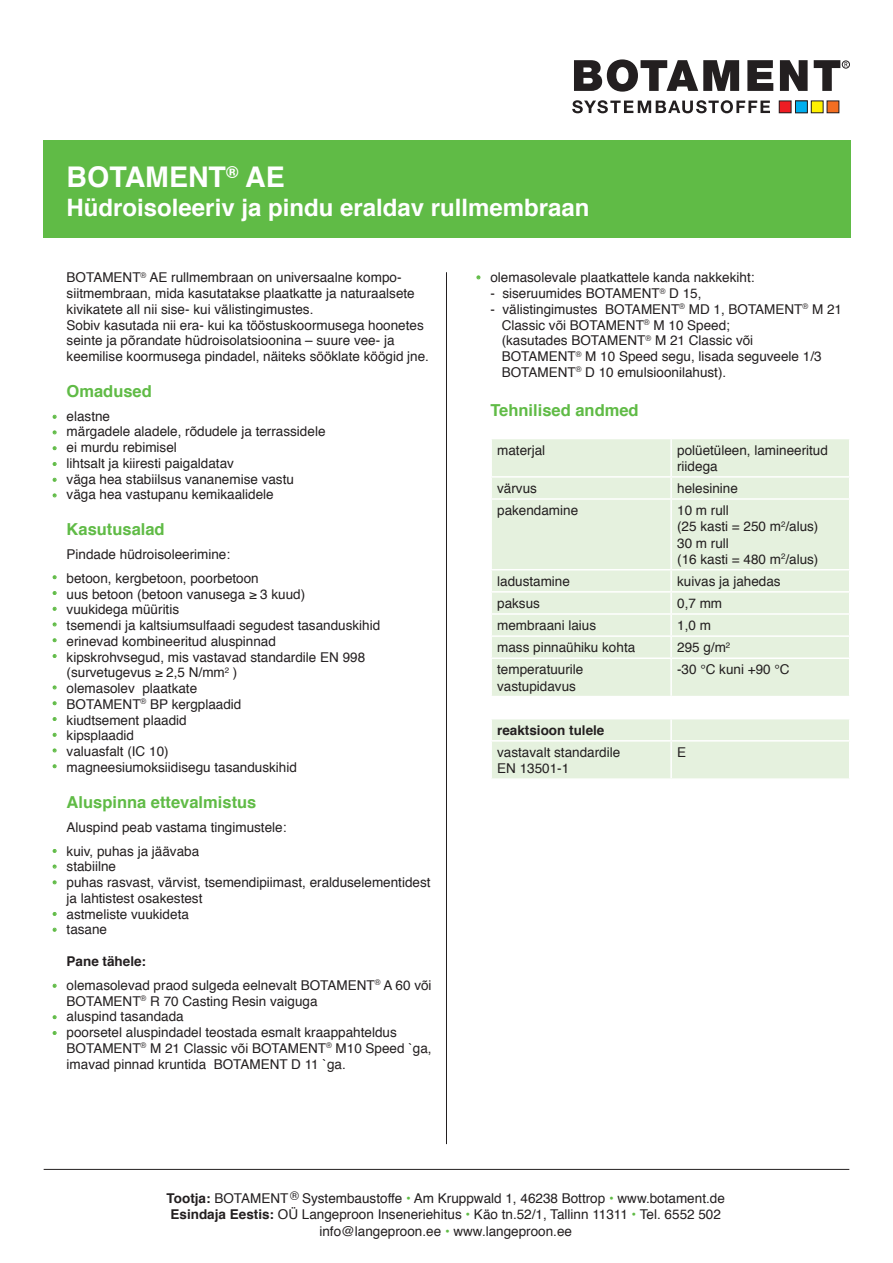
<style>
.page{position:relative;width:893px;height:1263px;background:#fff}
.page>*{position:absolute;margin:0;border:0;box-sizing:border-box;transform-origin:0 0}
.t1{font:700 28.5px "Helvetica";color:#fff}
.t2{font:700 24px "Helvetica";color:#fff}
.t3{font:700 16.5px "Helvetica";color:#60bb46}
.t4{font:13.5px/15.8px "Helvetica";color:#231f20}
.t5{font:13.5px/15.8px "Helvetica";color:#60bb46;text-align:justify}
.t6{font:700 13.5px "Helvetica";color:#231f20}
.s1{font-weight:700}
.s2{color:#60bb46}
</style>
<div class="page">
<div style="left:43px;top:140px;width:807px;height:98px;background:#60bb46"></div>
<hr style="left:44px;top:1169px;width:805px;height:1px;background:#231f20">
<hr style="left:446px;top:272px;width:1px;height:872px;background:#231f20">
<div style="left:842px;top:61px;width:8px;height:7px;border:1px solid #231f20;border-radius:50%"></div>
<svg style="left:574px;top:59px;width:165px;height:33px"></svg>
<svg style="left:747px;top:60px;width:26px;height:31px"></svg>
<svg style="left:780px;top:60px;width:28px;height:31px"></svg>
<svg style="left:814px;top:60px;width:34px;height:31px"></svg>
<svg style="left:572px;top:100px;width:198px;height:13px"></svg>
<svg style="left:795px;top:100px;width:13px;height:1px"></svg>
<div style="left:795px;top:101px;width:12px;height:12px;background:#00aeef"></div>
<div style="left:795px;top:101px;width:13px;height:12px;border:1px solid #231f20"></div>
<div style="left:811px;top:101px;width:12px;height:12px;background:#fff101"></div>
<div style="left:811px;top:101px;width:12px;height:12px;border:1px solid #231f20"></div>
<div style="left:827px;top:101px;width:12px;height:12px;background:#f36e21"></div>
<div style="left:827px;top:101px;width:12px;height:12px;border:1px solid #231f20"></div>
<div style="left:779px;top:101px;width:12px;height:12px;background:#ee1d23"></div>
<div style="left:779px;top:101px;width:12px;height:12px;border:1px solid #231f20"></div>
<svg style="left:52px;top:414px;width:5px;height:5px"></svg>
<svg style="left:52px;top:430px;width:5px;height:5px"></svg>
<svg style="left:52px;top:446px;width:5px;height:5px"></svg>
<svg style="left:52px;top:462px;width:5px;height:4px"></svg>
<svg style="left:52px;top:477px;width:5px;height:5px"></svg>
<svg style="left:52px;top:493px;width:5px;height:5px"></svg>
<svg style="left:52px;top:575px;width:5px;height:5px"></svg>
<svg style="left:52px;top:591px;width:5px;height:4px"></svg>
<svg style="left:52px;top:606px;width:5px;height:5px"></svg>
<svg style="left:52px;top:622px;width:5px;height:5px"></svg>
<svg style="left:52px;top:638px;width:5px;height:5px"></svg>
<svg style="left:52px;top:654px;width:5px;height:4px"></svg>
<svg style="left:52px;top:685px;width:5px;height:5px"></svg>
<svg style="left:52px;top:701px;width:5px;height:5px"></svg>
<svg style="left:52px;top:717px;width:5px;height:4px"></svg>
<svg style="left:52px;top:732px;width:5px;height:5px"></svg>
<svg style="left:52px;top:748px;width:5px;height:5px"></svg>
<svg style="left:52px;top:764px;width:5px;height:5px"></svg>
<svg style="left:52px;top:849px;width:5px;height:4px"></svg>
<svg style="left:52px;top:864px;width:5px;height:5px"></svg>
<svg style="left:52px;top:880px;width:5px;height:5px"></svg>
<svg style="left:52px;top:912px;width:5px;height:4px"></svg>
<svg style="left:52px;top:927px;width:5px;height:5px"></svg>
<svg style="left:52px;top:983px;width:5px;height:5px"></svg>
<svg style="left:52px;top:1015px;width:5px;height:4px"></svg>
<svg style="left:52px;top:1031px;width:5px;height:4px"></svg>
<svg style="left:476px;top:275px;width:5px;height:5px"></svg>
<div style="left:492px;top:439px;width:357px;height:339px;background:#e5f1de"></div>
<hr style="left:670px;top:439px;width:2px;height:37px;background:#fff">
<hr style="left:490px;top:476px;width:181px;height:2px;background:#fff">
<hr style="left:671px;top:476px;width:179px;height:2px;background:#fff">
<hr style="left:670px;top:478px;width:2px;height:20px;background:#fff">
<hr style="left:490px;top:498px;width:181px;height:2px;background:#fff">
<hr style="left:671px;top:498px;width:179px;height:2px;background:#fff">
<hr style="left:670px;top:500px;width:2px;height:69px;background:#fff">
<hr style="left:490px;top:569px;width:181px;height:1px;background:#fff">
<hr style="left:671px;top:569px;width:179px;height:1px;background:#fff">
<hr style="left:670px;top:570px;width:2px;height:21px;background:#fff">
<hr style="left:490px;top:591px;width:181px;height:2px;background:#fff">
<hr style="left:671px;top:591px;width:179px;height:2px;background:#fff">
<hr style="left:670px;top:593px;width:2px;height:20px;background:#fff">
<hr style="left:490px;top:613px;width:181px;height:2px;background:#fff">
<hr style="left:671px;top:613px;width:179px;height:2px;background:#fff">
<hr style="left:670px;top:615px;width:2px;height:20px;background:#fff">
<hr style="left:490px;top:635px;width:181px;height:2px;background:#fff">
<hr style="left:671px;top:635px;width:179px;height:2px;background:#fff">
<hr style="left:670px;top:637px;width:2px;height:20px;background:#fff">
<hr style="left:490px;top:657px;width:181px;height:2px;background:#fff">
<hr style="left:671px;top:657px;width:179px;height:2px;background:#fff">
<hr style="left:670px;top:659px;width:2px;height:37px;background:#fff">
<svg style="left:492px;top:696px;width:357px;height:44px"></svg>
<hr style="left:490px;top:740px;width:181px;height:1px;background:#fff">
<hr style="left:671px;top:740px;width:179px;height:1px;background:#fff">
<hr style="left:670px;top:741px;width:2px;height:37px;background:#fff">
<h1 class="t1" style="left:67px;top:154px;width:220px">BOTAMENT<sup>®</sup> AE</h1>
<h2 class="t2" style="left:67px;top:188px;width:524px">Hüdroisoleeriv ja pindu eraldav rullmembraan</h2>
<p class="t5" style="left:52px;top:409px;width:6px">• • • • • •</p>
<p class="t5" style="left:52px;top:570px;width:6px">• • • • • •</p>
<p class="t5" style="left:52px;top:680px;width:6px">• • • • • •</p>
<p class="t5" style="left:52px;top:843px;width:6px">• • •</p>
<p class="t5" style="left:52px;top:906px;width:6px">• •</p>
<p class="t5" style="left:52px;top:978px;width:6px">•</p>
<p class="t5" style="left:52px;top:1010px;width:6px">• •</p>
<p class="t4" style="left:67px;top:270px;width:364px">BOTAMENT<sup>®</sup> AE rullmembraan on universaalne kompo&shy;siitmembraan, mida kasutatakse plaatkatte ja naturaalsete kivikatete all nii sise- kui välistingimustes.<br>Sobiv kasutada nii era- kui ka tööstuskoormusega hoonetes seinte ja põrandate hüdroisolatsioonina – suure vee- ja keemilise koormusega pindadel, näiteks sööklate köögid jne.</p>
<p class="t3" style="left:67px;top:377px;width:87px">Omadused</p>
<p class="t4" style="left:67px;top:408px;width:260px">elastne<br>märgadele aladele, rõdudele ja terrassidele ei murdu rebimisel<br>lihtsalt ja kiiresti paigaldatav<br>väga hea stabiilsus vananemise vastu väga hea vastupanu kemikaalidele</p>
<p class="t3" style="left:67px;top:516px;width:100px">Kasutusalad</p>
<p class="t4" style="left:67px;top:543px;width:194px;line-height:24px">Pindade hüdroisoleerimine: betoon, kergbetoon, poorbetoon</p>
<p class="t4" style="left:67px;top:586px;width:315px">uus betoon (betoon vanusega ≥ 3 kuud)<br>vuukidega müüritis<br>tsemendi ja kaltsiumsulfaadi segudest tasanduskihid erinevad kombineeritud aluspinnad<br>kipskrohvsegud, mis vastavad standardile EN 998 (survetugevus ≥ 2,5 N/mm<sup>2</sup> )<br>olemasolev plaatkate<br>BOTAMENT<sup>®</sup> BP kergplaadid<br>kiudtsement plaadid<br>kipsplaadid<br>valuasfalt (IC 10)<br>magneesiumoksiidisegu tasanduskihid</p>
<p class="t3" style="left:67px;top:788px;width:191px">Aluspinna ettevalmistus</p>
<p class="t4" style="left:67px;top:815px;width:221px;line-height:24px">Aluspind peab vastama tingimustele: kuiv, puhas ja jäävaba</p>
<p class="t4" style="left:67px;top:859px;width:365px">stabiilne<br>puhas rasvast, värvist, tsemendipiimast, eralduselementidest ja lahtistest osakestest<br>astmeliste vuukideta<br>tasane</p>
<p class="t4" style="left:67px;top:949px;width:366px;line-height:24px"><span class="s1">Pane tähele:<br></span>olemasolevad praod sulgeda eelnevalt BOTAMENT<sup>®</sup> A 60 või</p>
<p class="t4" style="left:67px;top:993px;width:366px">BOTAMENT<sup>®</sup> R 70 Casting Resin vaiguga<br>aluspind tasandada<br>poorsetel aluspindadel teostada esmalt kraappahteldus BOTAMENT<sup>®</sup> M 21 Classic või BOTAMENT<sup>®</sup> M10 Speed `ga, imavad pinnad kruntida BOTAMENT D 11 `ga.</p>
<p class="t5" style="left:476px;top:270px;width:6px">•</p>
<p class="t4" style="left:490px;top:270px;width:266px">olemasolevale plaatkattele kanda nakkekiht:</p>
<p class="t4" style="left:490px;top:286px;width:213px">- siseruumides BOTAMENT<sup>®</sup> D 15,</p>
<p class="t4" style="left:502px;top:302px;width:342px;text-indent:-11px">- välistingimustes BOTAMENT<sup>®</sup> MD 1, BOTAMENT<sup>®</sup> M 21<br>Classic või BOTAMENT<sup>®</sup> M 10 Speed;<br>(kasutades BOTAMENT<sup>®</sup> M 21 Classic või<br>BOTAMENT<sup>®</sup> M 10 Speed segu, lisada seguveele 1/3<br>BOTAMENT<sup>®</sup> D 10 emulsioonilahust).</p>
<p class="t3" style="left:490px;top:397px;width:150px">Tehnilised andmed</p>
<p class="t4" style="left:497px;top:442px;width:50px">materjal</p>
<p class="t4" style="left:677px;top:442px;width:152px;line-height:16.2px">polüetüleen, lamineeritud riidega</p>
<p class="t4" style="left:497px;top:481px;width:41px">värvus</p>
<p class="t4" style="left:677px;top:481px;width:62px">helesinine</p>
<p class="t4" style="left:497px;top:503px;width:83px">pakendamine</p>
<p class="t4" style="left:677px;top:503px;width:143px;line-height:16.2px">10 m rull<br>(25 kasti = 250 m<sup>2</sup>/alus)<br>30 m rull<br>(16 kasti = 480 m<sup>2</sup>/alus)</p>
<p class="t4" style="left:497px;top:574px;width:74px">ladustamine</p>
<p class="t4" style="left:677px;top:574px;width:105px">kuivas ja jahedas</p>
<p class="t4" style="left:497px;top:596px;width:44px">paksus</p>
<p class="t4" style="left:677px;top:596px;width:47px">0,7 mm</p>
<p class="t4" style="left:497px;top:618px;width:101px">membraani laius</p>
<p class="t4" style="left:677px;top:618px;width:35px">1,0 m</p>
<p class="t4" style="left:497px;top:640px;width:140px">mass pinnaühiku kohta</p>
<p class="t4" style="left:677px;top:640px;width:55px">295 g/m<sup>2</sup></p>
<p class="t4" style="left:497px;top:662px;width:88px;line-height:16.2px">temperatuurile vastupidavus</p>
<p class="t4" style="left:677px;top:662px;width:114px">-30 °C kuni +90 °C</p>
<p class="t6" style="left:497px;top:719px;width:109px">reaktsioon tulele</p>
<p class="t4" style="left:497px;top:744px;width:125px;line-height:16.2px">vastavalt standardile<br>EN 13501-1</p>
<p class="t4" style="left:677px;top:745px;width:11px">E</p>
<p class="t4" style="left:167px;top:1191px;width:560px;line-height:16.2px;text-align:center"><span class="s1">Tootja:</span> BOTAMENT <sup>®</sup> Systembaustoffe <span class="s2">•</span> Am Kruppwald 1, 46238 Bottrop <span class="s2">•</span> www.botament.de<br><span class="s1">Esindaja Eestis:</span> OÜ Langeproon Inseneriehitus <span class="s2">•</span> Käo tn.52/1, Tallinn 11311 <span class="s2">•</span> Tel. 6552 502 info@langeproon.ee <span class="s2">•</span> www.langeproon.ee</p>
</div>
